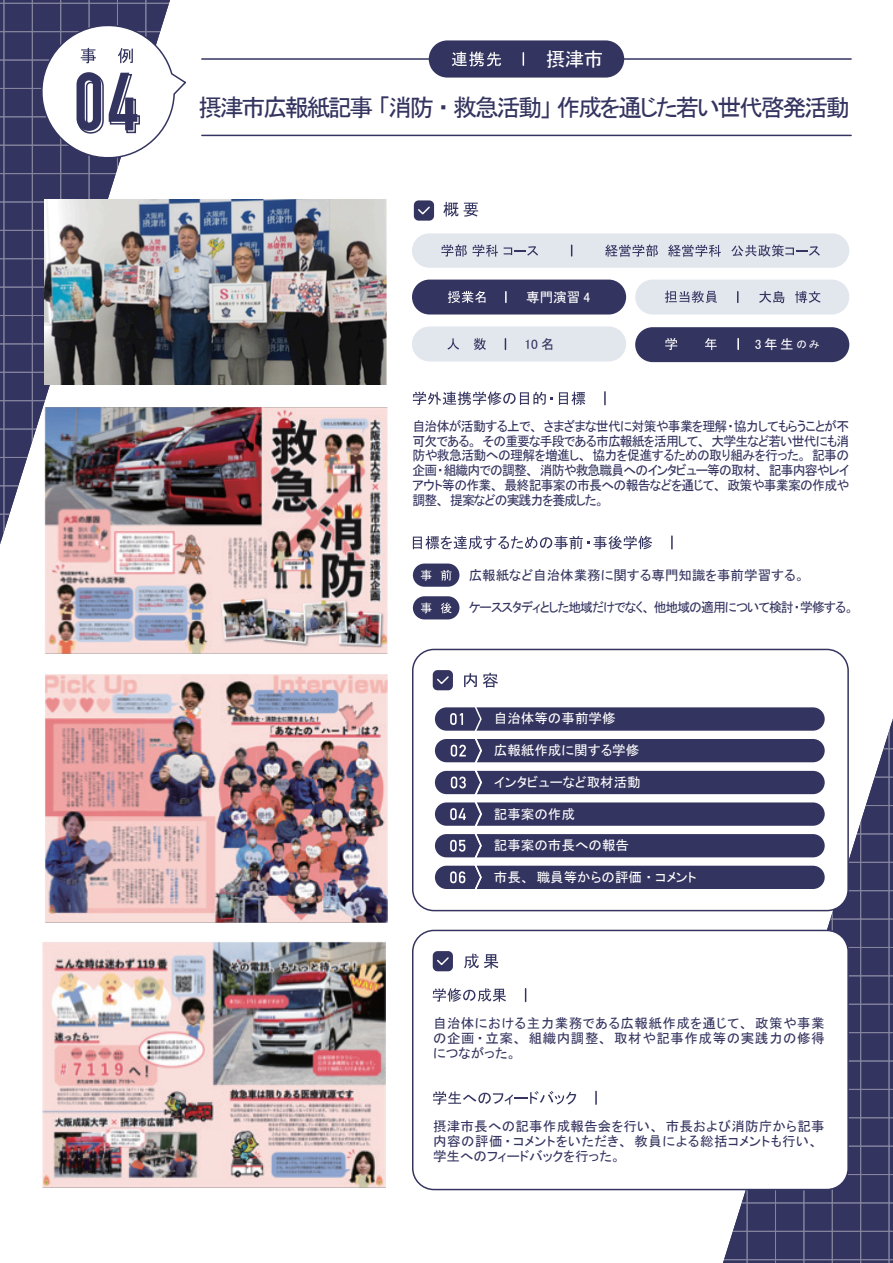
<style>
.page{position:relative;width:893px;height:1263px;background:#fff}
.page>*{position:absolute;margin:0;border:0;box-sizing:border-box;transform-origin:0 0}
.t1{font:24px "MS P Gothic";letter-spacing:-.1em;color:#343460}
.t2{font:19.5px "MS P Gothic";color:#fff}
.t3{font:13.5px/14.9px "MS P Gothic";color:#343460;text-align:justify;scale:.95 1}
.t4{font:13.5px/14.9px "MS P Gothic";color:#343460;text-align:justify}
.t5{font:13.5px/14.9px "MS P Gothic";letter-spacing:.02em;color:#343460}
.t6{font:13.5px "MS P Gothic";color:#fff}
.t7{font:13.5px "MS P Gothic";letter-spacing:-.075em;color:#343460;scale:.95 1}
.s1{font-size:10.5px}
</style>
<div class="page">
<svg style="left:723px;top:719px;width:170px;height:544px"></svg>
<div style="left:413px;top:930px;width:435px;height:259px;background:#fff;border-radius:21px"></div>
<div style="left:412px;top:930px;width:437px;height:260px;border:2px solid #343460;border-radius:21px"></div>
<hr style="left:202px;top:135px;width:649px;height:1px;background:#343460">
<div style="left:635px;top:327px;width:214px;height:35px;background:#343460;border-radius:17px"></div>
<svg style="left:443px;top:202px;width:15px;height:15px"></svg>
<svg style="left:464px;top:203px;width:14px;height:14px"></svg>
<div style="left:414px;top:200px;width:20px;height:21px;background:#343460;border-radius:5px"></div>
<svg style="left:418px;top:206px;width:12px;height:9px"></svg>
<div style="left:412px;top:233px;width:437px;height:35px;background:#e2e7ee;border-radius:17px"></div>
<svg style="left:441px;top:244px;width:57px;height:13px"></svg>
<svg style="left:504px;top:246px;width:34px;height:10px"></svg>
<svg style="left:605px;top:244px;width:53px;height:13px"></svg>
<svg style="left:668px;top:244px;width:53px;height:13px"></svg>
<svg style="left:731px;top:244px;width:89px;height:13px"></svg>
<div style="left:412px;top:280px;width:214px;height:34px;background:#343460;border-radius:17px"></div>
<svg style="left:505px;top:292px;width:2px;height:10px"></svg>
<svg style="left:448px;top:291px;width:37px;height:12px"></svg>
<div style="left:635px;top:280px;width:214px;height:34px;background:#e2e7ee;border-radius:17px"></div>
<div style="left:412px;top:326px;width:214px;height:35px;background:#e2e7ee;border-radius:17px"></div>
<svg style="left:665px;top:291px;width:52px;height:12px"></svg>
<svg style="left:447px;top:338px;width:12px;height:12px"></svg>
<svg style="left:474px;top:338px;width:12px;height:12px"></svg>
<svg style="left:604px;top:392px;width:2px;height:13px"></svg>
<svg style="left:413px;top:391px;width:140px;height:14px"></svg>
<svg style="left:559px;top:392px;width:26px;height:13px"></svg>
<svg style="left:737px;top:339px;width:2px;height:10px"></svg>
<svg style="left:665px;top:338px;width:12px;height:12px"></svg>
<svg style="left:705px;top:338px;width:12px;height:12px"></svg>
<hr style="left:202px;top:58px;width:649px;height:2px;background:#343460">
<svg style="left:413px;top:536px;width:239px;height:13px"></svg>
<svg style="left:671px;top:536px;width:2px;height:13px"></svg>
<div style="left:413px;top:563px;width:46px;height:24px;background:#343460;border-radius:12px"></div>
<svg style="left:421px;top:570px;width:10px;height:10px"></svg>
<svg style="left:441px;top:570px;width:11px;height:10px"></svg>
<div style="left:413px;top:596px;width:46px;height:23px;background:#343460;border-radius:12px"></div>
<svg style="left:421px;top:602px;width:11px;height:11px"></svg>
<svg style="left:441px;top:602px;width:10px;height:11px"></svg>
<img style="left:187px;top:200px;width:199px;height:184px">
<div style="left:433px;top:670px;width:20px;height:20px;background:#343460;border-radius:5px"></div>
<svg style="left:437px;top:676px;width:12px;height:9px"></svg>
<svg style="left:464px;top:673px;width:13px;height:14px"></svg>
<svg style="left:483px;top:673px;width:15px;height:15px"></svg>
<svg style="left:759px;top:291px;width:25px;height:12px"></svg>
<svg style="left:795px;top:291px;width:25px;height:12px"></svg>
<div style="left:770px;top:649px;width:78px;height:261px;background:#fff"></div>
<div style="left:412px;top:649px;width:437px;height:262px;border:2px solid #343460;border-radius:21px"></div>
<div style="left:435px;top:707px;width:390px;height:24px;background:#343460;border-radius:12px"></div>
<svg style="left:450px;top:713px;width:13px;height:12px"></svg>
<div style="left:435px;top:739px;width:390px;height:23px;background:#343460;border-radius:12px"></div>
<svg style="left:451px;top:745px;width:15px;height:12px"></svg>
<div style="left:435px;top:834px;width:390px;height:23px;background:#343460;border-radius:12px"></div>
<svg style="left:450px;top:840px;width:15px;height:12px"></svg>
<div style="left:435px;top:771px;width:390px;height:23px;background:#343460;border-radius:12px"></div>
<svg style="left:451px;top:776px;width:15px;height:12px"></svg>
<div style="left:435px;top:802px;width:390px;height:24px;background:#343460;border-radius:12px"></div>
<svg style="left:450px;top:808px;width:16px;height:12px"></svg>
<div style="left:435px;top:866px;width:390px;height:23px;background:#343460;border-radius:12px"></div>
<svg style="left:473px;top:707px;width:10px;height:182px"></svg>
<svg style="left:450px;top:871px;width:15px;height:12px"></svg>
<svg style="left:464px;top:954px;width:34px;height:14px"></svg>
<div style="left:433px;top:951px;width:20px;height:20px;background:#343460;border-radius:5px"></div>
<svg style="left:437px;top:957px;width:12px;height:8px"></svg>
<svg style="left:525px;top:989px;width:1px;height:12px"></svg>
<svg style="left:433px;top:988px;width:73px;height:14px"></svg>
<svg style="left:595px;top:1091px;width:2px;height:13px"></svg>
<svg style="left:433px;top:1091px;width:143px;height:13px"></svg>
<svg style="left:0;top:0;width:187px;height:544px"></svg>
<div style="left:429px;top:40px;width:195px;height:38px;background:#343460;border-radius:19px"></div>
<svg style="left:452px;top:52px;width:49px;height:14px"></svg>
<svg style="left:523px;top:53px;width:1px;height:12px"></svg>
<img style="left:44px;top:407px;width:343px;height:247px">
<img style="left:45px;top:674px;width:342px;height:249px">
<img style="left:43px;top:941px;width:342px;height:247px">
<h2 class="t2" style="left:546px;top:49px;width:59px">摂津市</h2>
<h1 class="t1" style="left:198px;top:96px;width:653px">摂津市広報紙記事「消防・救急活動」作成を通じた若い世代啓発活動</h1>
<p class="t6" style="left:526px;top:291px;width:66px">専門演習 4</p>
<p class="t4" style="left:524px;top:336px;width:32px">10 名</p>
<p class="t6" style="left:755px;top:337px;width:66px">3年生<span class="s1">のみ</span></p>
<p class="t3" style="left:412px;top:418px;width:461px">自治体が活動する上で、さまざまな世代に対策や事業を理解・協力してもらうことが不可欠である。その重要な手段である市広報紙を活用して、大学生など若い世代にも消防や救急活動への理解を増進し、協力を促進するための取り組みを行った。記事の企画・組織内での調整、消防や救急職員へのインタビュー等の取材、記事内容やレイアウト等の作業、最終記事案の市長への報告などを通じて、政策や事業案の作成や調整、提案などの実践力を養成した。</p>
<p class="t4" style="left:469px;top:567px;width:338px">広報紙など自治体業務に関する専門知識を事前学習する。</p>
<p class="t7" style="left:469px;top:601px;width:407px">ケーススタディとした地域だけでなく、他地域の適用について検討・学修する。</p>
<p class="t6" style="left:494px;top:712px;width:123px">自治体等の事前学修</p>
<p class="t6" style="left:494px;top:743px;width:147px">広報紙作成に関する学修</p>
<p class="t6" style="left:494px;top:775px;width:148px">インタビューなど取材活動</p>
<p class="t6" style="left:494px;top:807px;width:82px">記事案の作成</p>
<p class="t6" style="left:494px;top:838px;width:136px">記事案の市長への報告</p>
<p class="t6" style="left:494px;top:870px;width:204px">市長、職員等からの評価・コメント</p>
<p class="t4" style="left:433px;top:1016px;width:393px">自治体における主力業務である広報紙作成を通じて、政策や事業の企画・立案、組織内調整、取材や記事作成等の実践力の修得につながった。</p>
<p class="t5" style="left:433px;top:1119px;width:393px">摂津市長への記事作成報告会を行い、市長および消防庁から記事内容の評価・コメントをいただき、教員による総括コメントも行い、学生へのフィードバックを行った。</p>
</div>
